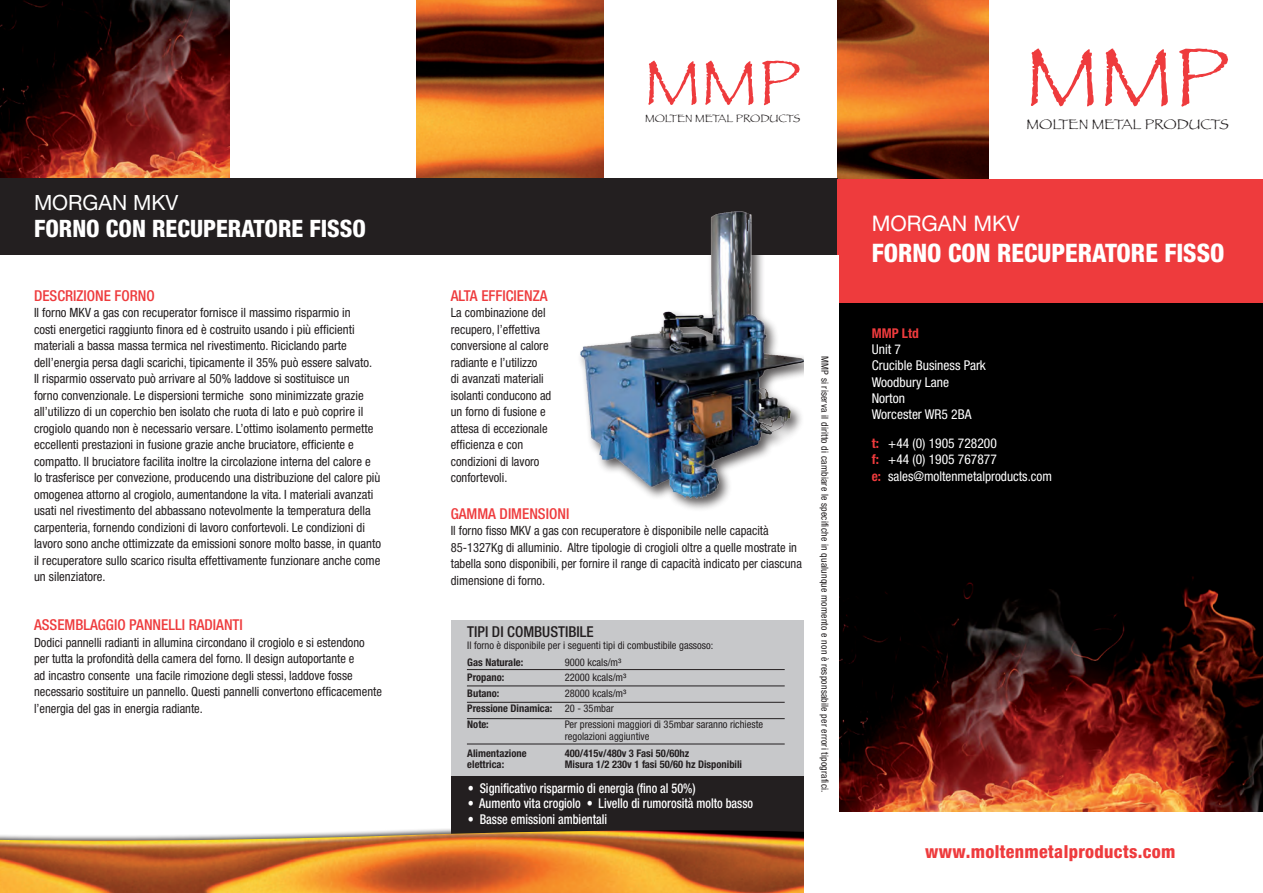
<style>
.page{position:relative;width:1263px;height:893px;background:#fff}
.page>*{position:absolute;margin:0;border:0;box-sizing:border-box;transform-origin:0 0}
.t1{font:85.8px "Papyrus";color:#ee3b3d}
.t2{font:65.85px "Papyrus";color:#ee3b3d}
.t3{font:800 condensed 25.5px "Helvetica Neue";color:#fff}
.t4{font:800 condensed 24px "Helvetica Neue";color:#fff}
.t5{font:21.6px "Helvetica Neue";color:#fff}
.t6{font:21px "Helvetica Neue";color:#fff}
.t7{font:800 condensed 18px "Helvetica Neue";letter-spacing:.02em;color:#ee3b3d}
.t8{font:500 condensed 15px "Helvetica Neue";color:#ee3b3d}
.t9{font:500 condensed 15px "Helvetica Neue";color:#231f20}
.t10{font:14.55px "Papyrus";letter-spacing:-.02em;color:#231f20}
.t11{font:condensed 13.5px/16.2px "Helvetica Neue";color:#fff}
.t12{font:500 condensed 13.5px "Helvetica Neue";color:#fff;scale:.9 1}
.t13{font:700 condensed 13.5px "Helvetica Neue";color:#ee3b3d}
.t14{font:condensed 12.75px/16.5px "Helvetica Neue";color:#231f20}
.t15{font:11.25px "Papyrus";letter-spacing:-.02em;color:#231f20}
.t16{font:700 condensed 10.5px/15.8px "Helvetica Neue";color:#231f20}
.t17{font:condensed 10.5px/12px "Helvetica Neue";color:#231f20}
.t18{font:condensed 9.75px "Helvetica Neue";letter-spacing:.02em;color:#231f20}
.s1{font-weight:400}
.s2{font-weight:700;color:#ee3b3d}
</style>
<div class="page">
<div style="left:451px;top:663px;width:353px;height:176px;background:#231f20"></div>
<img style="left:0;top:0;width:229px;height:179px">
<img style="left:839px;top:302px;width:424px;height:510px">
<img style="left:417px;top:0;width:187px;height:179px">
<div style="left:0;top:824px;width:843px;height:69px;background:#231f20;opacity:.75"></div>
<img style="left:0;top:830px;width:804px;height:63px">
<img style="left:838px;top:0;width:151px;height:179px">
<div style="left:0;top:179px;width:838px;height:76px;background:#231f20"></div>
<div style="left:838px;top:179px;width:425px;height:123px;background:#ee3b3d"></div>
<div style="left:829px;top:813px;width:434px;height:80px;background:#fff"></div>
<div style="left:451px;top:620px;width:353px;height:155px;background:#c7c8ca"></div>
<hr style="left:467px;top:669px;width:318px;height:1px;background:#231f20">
<hr style="left:467px;top:685px;width:318px;height:1px;background:#231f20">
<hr style="left:467px;top:702px;width:318px;height:1px;background:#231f20">
<hr style="left:467px;top:718px;width:318px;height:1px;background:#231f20">
<hr style="left:467px;top:744px;width:318px;height:1px;background:#231f20">
<div style="left:576px;top:209px;width:241px;height:303px;background:#231f20;opacity:.75"></div>
<img style="left:576px;top:209px;width:228px;height:293px">
<div style="left:804px;top:255px;width:34px;height:638px;background:#fff"></div>
<h3 class="t6" style="left:34px;top:190px;width:146px">MORGAN MKV</h3>
<h3 class="t4" style="left:34px;top:213px;width:333px">FORNO CON RECUPERATORE FISSO</h3>
<p class="t8" style="left:34px;top:287px;width:122px">DESCRIZIONE FORNO</p>
<p class="t14" style="left:34px;top:305px;width:349px">Il forno MKV a gas con recuperator fornisce il massimo risparmio in<br>costi energetici raggiunto finora ed è costruito usando i più efficienti materiali a bassa massa termica nel rivestimento. Riciclando parte dell’energia persa dagli scarichi, tipicamente il 35% può essere salvato.<br>Il risparmio osservato può arrivare al 50% laddove si sostituisce un<br>forno convenzionale. Le dispersioni termiche sono minimizzate grazie all’utilizzo di un coperchio ben isolato che ruota di lato e può coprire il crogiolo quando non è necessario versare. L’ottimo isolamento permette eccellenti prestazioni in fusione grazie anche bruciatore, efficiente e compatto. Il bruciatore facilita inoltre la circolazione interna del calore e lo trasferisce per convezione, producendo una distribuzione del calore più omogenea attorno al crogiolo, aumentandone la vita. I materiali avanzati usati nel rivestimento del abbassano notevolmente la temperatura della carpenteria, fornendo condizioni di lavoro confortevoli. Le condizioni di lavoro sono anche ottimizzate da emissioni sonore molto basse, in quanto il recuperatore sullo scarico risulta effettivamente funzionare anche come un silenziatore.</p>
<p class="t8" style="left:34px;top:616px;width:210px">ASSEMBLAGGIO PANNELLI RADIANTI</p>
<p class="t14" style="left:34px;top:634px;width:350px">Dodici pannelli radianti in allumina circondano il crogiolo e si estendono per tutta la profondità della camera del forno. Il design autoportante e<br>ad incastro consente una facile rimozione degli stessi, laddove fosse necessario sostituire un pannello. Questi pannelli convertono efficacemente l’energia del gas in energia radiante.</p>
<h2 class="t2" style="left:644px;top:43px;width:158px">MMP</h2>
<p class="t15" style="left:645px;top:112px;width:157px">MOLTEN METAL PRODUCTS</p>
<p class="t8" style="left:451px;top:287px;width:98px">ALTA EFFICIENZA</p>
<p class="t14" style="left:451px;top:305px;width:102px">La combinazione del recupero, l’effettiva conversione al calore radiante e l’utilizzo<br>di avanzati materiali isolanti conducono ad un forno di fusione e attesa di eccezionale efficienza e con condizioni di lavoro confortevoli.</p>
<p class="t8" style="left:451px;top:505px;width:120px">GAMMA DIMENSIONI</p>
<p class="t14" style="left:451px;top:523px;width:353px">Il forno fisso MKV a gas con recuperatore è disponibile nelle capacità 85-1327Kg di alluminio. Altre tipologie di crogioli oltre a quelle mostrate in tabella sono disponibili, per fornire il range di capacità indicato per ciascuna dimensione di forno.</p>
<p class="t9" style="left:467px;top:622px;width:128px">TIPI DI COMBUSTIBILE</p>
<p class="t17" style="left:467px;top:639px;width:248px">Il forno è disponibile per i seguenti tipi di combustibile gassoso:</p>
<p class="t16" style="left:467px;top:654px;width:57px">Gas Naturale:</p>
<p class="t17" style="left:565px;top:656px;width:58px">9000 kcals/m³</p>
<p class="t16" style="left:467px;top:669px;width:39px">Propano:</p>
<p class="t17" style="left:565px;top:671px;width:63px">22000 kcals/m³</p>
<p class="t16" style="left:467px;top:685px;width:34px">Butano:</p>
<p class="t16" style="left:467px;top:685px;width:161px;text-indent:98px"><span class="s1">28000 kcals/m³<br></span>Pressione Dinamica: <span class="s1">20 - 35mbar<br></span>Note:</p>
<p class="t17" style="left:565px;top:718px;width:200px">Per pressioni maggiori di 35mbar saranno richieste regolazioni aggiuntive</p>
<p class="t16" style="left:467px;top:745px;width:61px">Alimentazione</p>
<p class="t16" style="left:565px;top:745px;width:126px">400/415v/480v 3 Fasi 50/60hz</p>
<p class="t16" style="left:467px;top:756px;width:38px">elettrica:</p>
<p class="t16" style="left:565px;top:756px;width:179px">Misura 1/2 230v 1 fasi 50/60 hz Disponibili</p>
<p class="t12" style="left:468px;top:780px;width:255px">• Significativo risparmio di energia (fino al 50%)</p>
<p class="t12" style="left:468px;top:795px;width:319px">• Aumento vita crogiolo • Livello di rumorosità molto basso</p>
<p class="t12" style="left:468px;top:811px;width:156px">• Basse emissioni ambientali</p>
<p class="t18" style="left:831px;top:356px;width:438px;rotate:90deg">MMP si riserva il diritto di cambiare le specifiche in qualunque momento e non è responsabile per errori tipografici.</p>
<h1 class="t1" style="left:1025px;top:25px;width:205px">MMP</h1>
<p class="t10" style="left:1026px;top:115px;width:204px">MOLTEN METAL PRODUCTS</p>
<h3 class="t5" style="left:872px;top:210px;width:149px">MORGAN MKV</h3>
<h3 class="t3" style="left:872px;top:237px;width:354px">FORNO CON RECUPERATORE FISSO</h3>
<p class="t13" style="left:872px;top:325px;width:49px">MMP Ltd</p>
<p class="t11" style="left:872px;top:341px;width:116px">Unit 7<br>Crucible Business Park<br>Woodbury Lane<br>Norton<br>Worcester WR5 2BA</p>
<p class="t11" style="left:872px;top:434px;width:182px;line-height:16.6px"><span class="s2">t:</span> +44 (0) 1905 728200<br><span class="s2">f:</span> +44 (0) 1905 767877<br><span class="s2">e:</span> sales@moltenmetalproducts.com</p>
<h3 class="t7" style="left:925px;top:841px;width:252px">www.moltenmetalproducts.com</h3>
</div>
